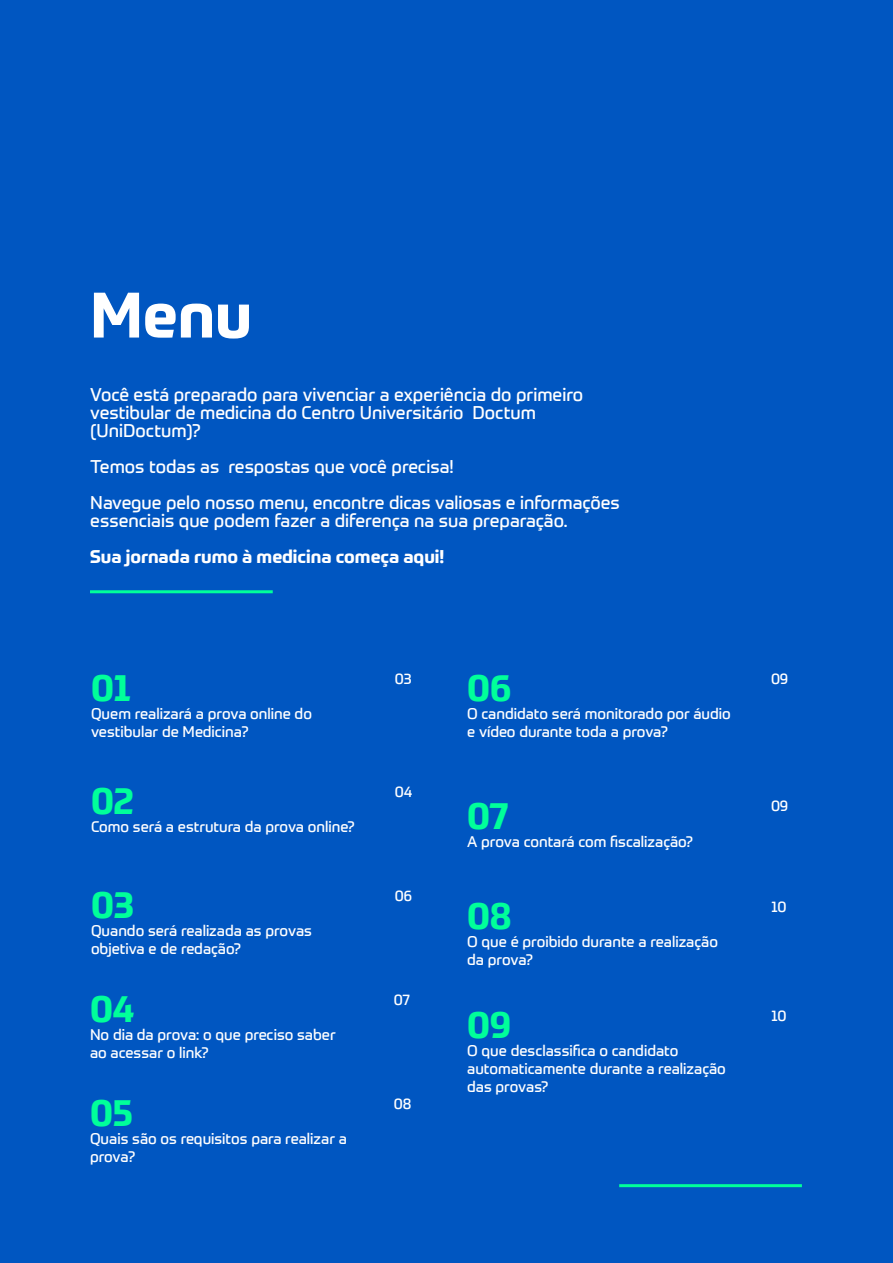
<style>
.page{position:relative;width:893px;height:1263px;background:#0056c1}
.page>*{position:absolute;margin:0;border:0;box-sizing:border-box;transform-origin:0 0}
.t1{font:700 63px "Prometo";color:#fff}
.t2{font:700 37.5px "Prometo";letter-spacing:-.01em;color:#00ff9a}
.t3{font:18px/18px "Prometo";color:#fff}
.t4{font:700 18px "Prometo";color:#fff}
.t5{font:15px/18px "Prometo";color:#fff}
</style>
<div class="page">
<hr style="left:90px;top:590px;width:183px;height:3px;background:#00ff9a">
<hr style="left:619px;top:1184px;width:183px;height:3px;background:#00ff9a">
<h1 class="t1" style="left:90px;top:276px;width:163px">Menu</h1>
<p class="t3" style="left:90px;top:385px;width:494px">Você está preparado para vivenciar a experiência do primeiro vestibular de medicina do Centro Universitário Doctum (UniDoctum)?</p>
<p class="t3" style="left:90px;top:448px;width:531px;line-height:36px">Temos todas as respostas que você precisa!<br>Navegue pelo nosso menu, encontre dicas valiosas e informações</p>
<p class="t3" style="left:90px;top:511px;width:479px">essenciais que podem fazer a diferença na sua preparação.</p>
<p class="t4" style="left:90px;top:545px;width:356px">Sua jornada rumo à medicina começa aqui!</p>
<h2 class="t2" style="left:91px;top:664px;width:42px">01</h2>
<p class="t5" style="left:91px;top:705px;width:222px">Quem realizará a prova online do vestibular de Medicina?</p>
<h2 class="t2" style="left:91px;top:777px;width:45px">02</h2>
<p class="t5" style="left:91px;top:818px;width:265px">Como será a estrutura da prova online?</p>
<h2 class="t2" style="left:91px;top:881px;width:45px">03</h2>
<p class="t5" style="left:91px;top:922px;width:222px">Quando será realizada as provas objetiva e de redação?</p>
<h2 class="t2" style="left:90px;top:985px;width:46px">04</h2>
<p class="t5" style="left:90px;top:1026px;width:247px">No dia da prova: o que preciso saber ao acessar o link?</p>
<h2 class="t2" style="left:90px;top:1089px;width:45px">05</h2>
<p class="t5" style="left:90px;top:1130px;width:258px">Quais são os requisitos para realizar a prova?</p>
<p class="t5" style="left:395px;top:669px;width:19px">03</p>
<p class="t5" style="left:395px;top:782px;width:19px">04</p>
<p class="t5" style="left:395px;top:886px;width:19px">06</p>
<p class="t5" style="left:394px;top:990px;width:18px">07</p>
<p class="t5" style="left:394px;top:1094px;width:19px">08</p>
<h2 class="t2" style="left:467px;top:664px;width:46px">06</h2>
<p class="t5" style="left:467px;top:705px;width:265px">O candidato será monitorado por áudio e vídeo durante toda a prova?</p>
<h2 class="t2" style="left:467px;top:792px;width:44px">07</h2>
<p class="t5" style="left:467px;top:832px;width:227px">A prova contará com fiscalização?</p>
<h2 class="t2" style="left:467px;top:892px;width:46px">08</h2>
<p class="t5" style="left:467px;top:932px;width:252px">O que é proibido durante a realização da prova?</p>
<h2 class="t2" style="left:467px;top:1002px;width:45px">09</h2>
<p class="t5" style="left:467px;top:1042px;width:260px">O que desclassifica o candidato automaticamente durante a realização das provas?</p>
<p class="t5" style="left:771px;top:669px;width:19px">09</p>
<p class="t5" style="left:771px;top:797px;width:19px">09</p>
<p class="t5" style="left:771px;top:897px;width:17px">10</p>
<p class="t5" style="left:771px;top:1006px;width:17px">10</p>
</div>
